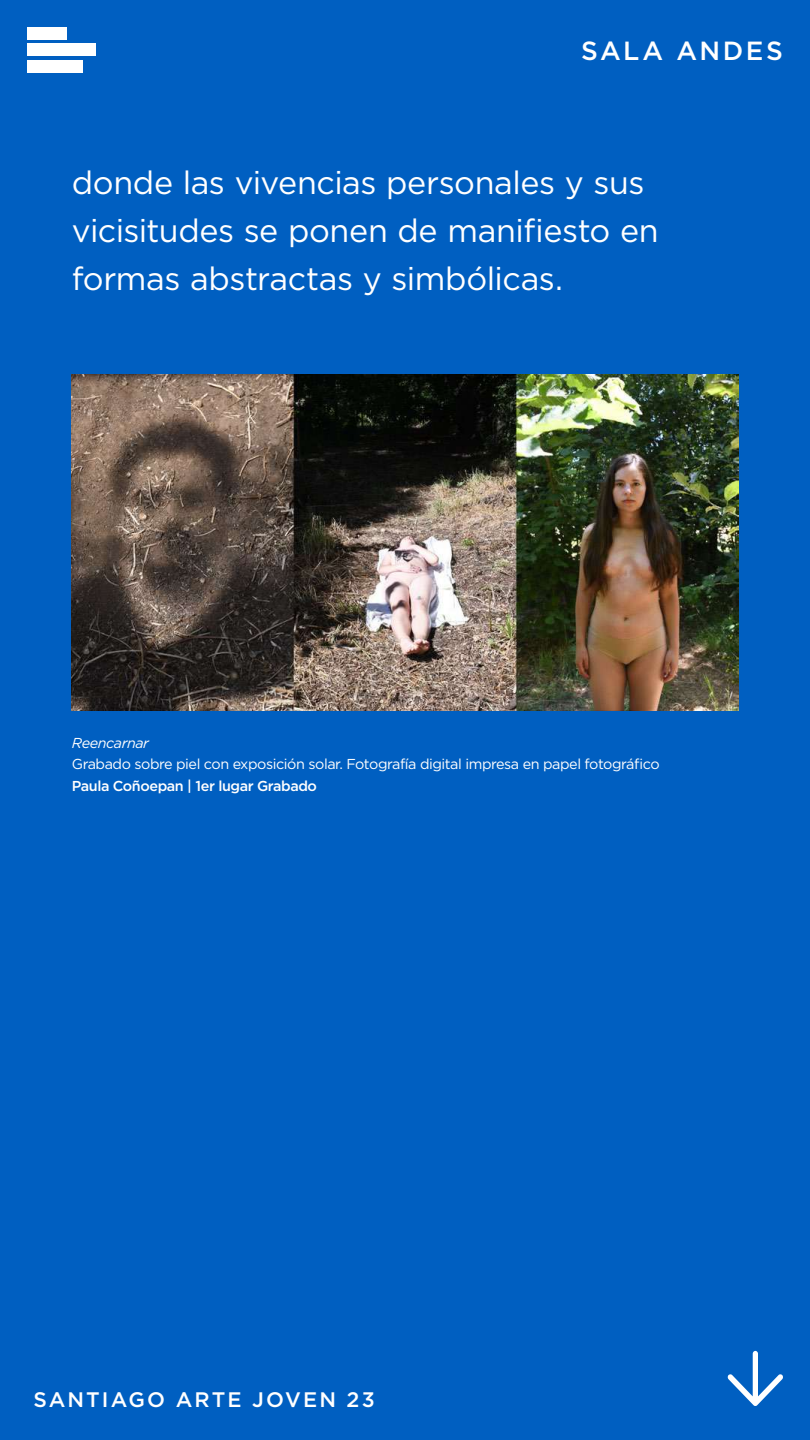
<style>
.page{position:relative;width:810px;height:1440px;background:#005fc1}
.page>*{position:absolute;margin:0;border:0;box-sizing:border-box;transform-origin:0 0}
.t1{font:32.25px/48px "Gotham";letter-spacing:-.015em;color:#fff}
.t2{font:500 26.25px "Gotham";letter-spacing:.095em;color:#fff}
.t3{font:500 21px "Gotham";letter-spacing:.1em;color:#fff}
.t4{font:14.4px "Gotham";letter-spacing:-.03em;color:#fff}
.t5{font:500 14.4px "Gotham";letter-spacing:-.03em;color:#fff}
.t6{font:italic 14.4px "Gotham";letter-spacing:-.03em;color:#fff}
</style>
<div class="page">
<div style="left:27px;top:27px;width:39px;height:12px;background:#fff"></div>
<div style="left:27px;top:44px;width:68px;height:12px;background:#fff"></div>
<div style="left:27px;top:60px;width:55px;height:13px;background:#fff"></div>
<svg style="left:727px;top:1351px;width:56px;height:55px"></svg>
<img style="left:72px;top:375px;width:666px;height:336px">
<p class="t2" style="left:581px;top:33px;width:203px">SALA ANDES</p>
<p class="t1" style="left:72px;top:158px;width:588px">donde las vivencias personales y sus vicisitudes se ponen de manifiesto en formas abstractas y simbólicas.</p>
<p class="t6" style="left:72px;top:733px;width:79px">Reencarnar</p>
<p class="t4" style="left:72px;top:755px;width:589px">Grabado sobre piel con exposición solar. Fotografía digital impresa en papel fotográfico</p>
<p class="t5" style="left:72px;top:776px;width:247px">Paula Coñoepan | 1er lugar Grabado</p>
<p class="t3" style="left:33px;top:1386px;width:343px">SANTIAGO ARTE JOVEN 23</p>
</div>
